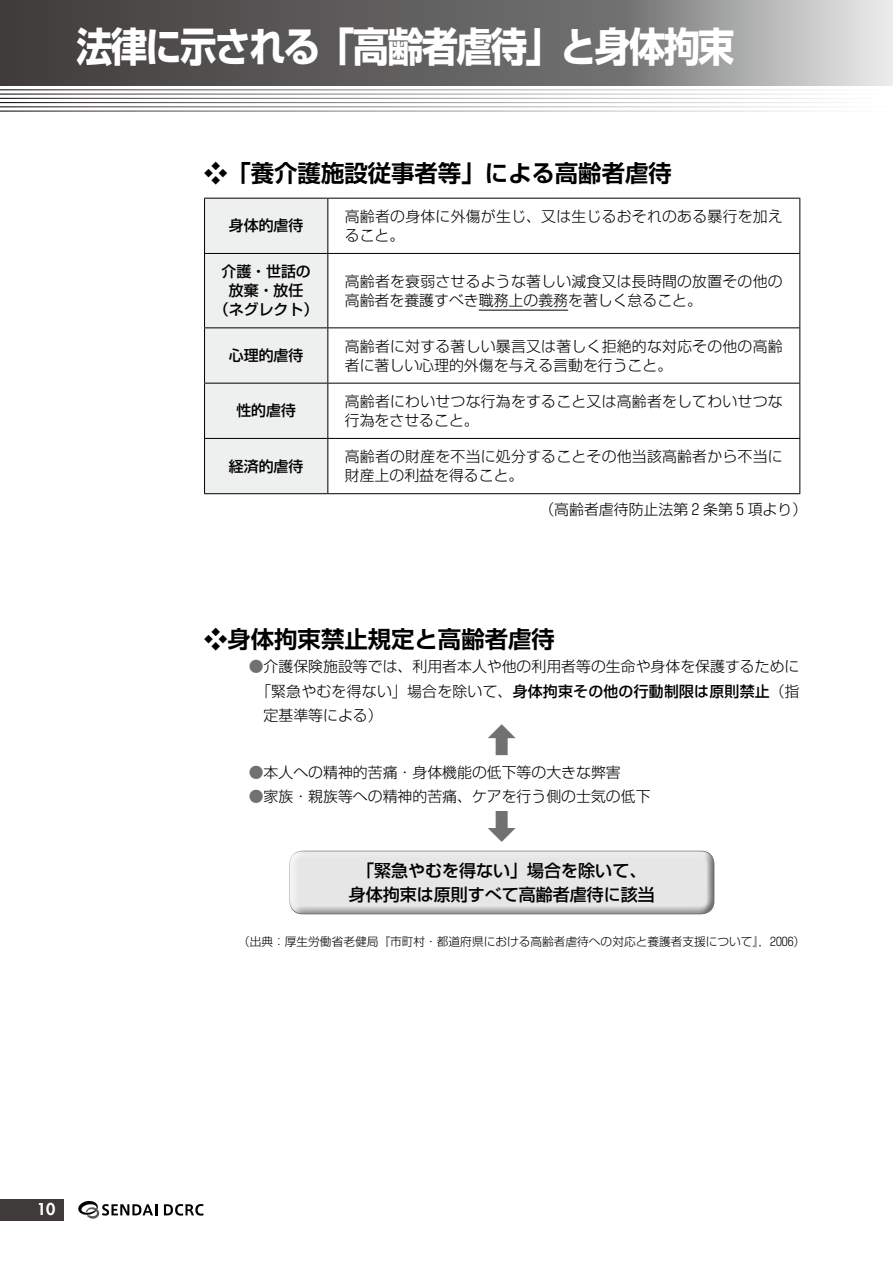
<style>
.page{position:relative;width:893px;height:1263px;background:#fff}
.page>*{position:absolute;margin:0;border:0;box-sizing:border-box;transform-origin:0 0}
.t1{font:700 40.35px "Shin Go Pro";letter-spacing:-.05em;color:#fff;scale:.9 1}
.t2{font:300 34.05px "Shin Go Pro";color:#727172}
.t3{font:700 23.4px "Shin Go Pro De";color:#000}
.t4{font:500 16.95px/23.4px "Shin Go Pro";color:#000;text-align:center}
.t5{font:800 15.9px "Futura Std";color:#fff}
.t6{font:300 14.85px/19.2px "Shin Go Pro";color:#000}
.t7{font:500 14.85px/19.2px "Shin Go Pro";color:#000;text-align:center}
.t8{font:300 11.7px "Shin Go Pro";color:#000}
.s1{color:#727172}
.s2{font-weight:500}
</style>
<div class="page">
<svg style="left:164px;top:1204px;width:40px;height:11px"></svg>
<svg style="left:78px;top:1201px;width:79px;height:18px"></svg>
<div style="left:0;top:1199px;width:64px;height:21px;background:#3f3b3a"></div>
<div style="left:287px;top:849px;width:428px;height:68px;background:#000;opacity:.5"></div>
<div style="left:205px;top:199px;width:122px;height:294px;background:#eeefef"></div>
<hr style="left:204px;top:198px;width:124px;height:1px;background:#000">
<hr style="left:204px;top:199px;width:1px;height:54px;background:#000">
<hr style="left:328px;top:198px;width:472px;height:1px;background:#000">
<hr style="left:327px;top:199px;width:1px;height:54px;background:#000">
<hr style="left:799px;top:199px;width:1px;height:54px;background:#000">
<hr style="left:204px;top:253px;width:124px;height:1px;background:#000">
<hr style="left:204px;top:254px;width:1px;height:73px;background:#000">
<hr style="left:328px;top:253px;width:472px;height:1px;background:#000">
<hr style="left:327px;top:254px;width:1px;height:73px;background:#000">
<hr style="left:799px;top:254px;width:1px;height:73px;background:#000">
<hr style="left:204px;top:327px;width:124px;height:1px;background:#000">
<hr style="left:204px;top:328px;width:1px;height:55px;background:#000">
<hr style="left:328px;top:327px;width:472px;height:1px;background:#000">
<hr style="left:327px;top:328px;width:1px;height:55px;background:#000">
<hr style="left:799px;top:328px;width:1px;height:55px;background:#000">
<hr style="left:204px;top:383px;width:124px;height:1px;background:#000">
<hr style="left:204px;top:384px;width:1px;height:54px;background:#000">
<hr style="left:328px;top:383px;width:472px;height:1px;background:#000">
<hr style="left:327px;top:384px;width:1px;height:54px;background:#000">
<hr style="left:799px;top:384px;width:1px;height:54px;background:#000">
<hr style="left:204px;top:438px;width:124px;height:1px;background:#000">
<hr style="left:204px;top:439px;width:1px;height:54px;background:#000">
<hr style="left:328px;top:438px;width:472px;height:1px;background:#000">
<hr style="left:327px;top:439px;width:1px;height:54px;background:#000">
<hr style="left:799px;top:439px;width:1px;height:54px;background:#000">
<hr style="left:204px;top:493px;width:124px;height:1px;background:#000">
<hr style="left:328px;top:493px;width:472px;height:1px;background:#000">
<hr style="left:479px;top:310px;width:89px;height:1px;background:#000">
<svg style="left:0;top:0;width:893px;height:85px;background:#737272"></svg>
<h1 class="t1" style="left:77px;top:15px;width:733px">法律に示される「高齢者虐待」と身体拘束</h1>
<h3 class="t3" style="left:204px;top:154px;width:469px">❖「養介護施設従事者等」による高齢者虐待</h3>
<p class="t7" style="left:229px;top:214px;width:76px">身体的虐待</p>
<p class="t6" style="left:345px;top:205px;width:440px">高齢者の身体に外傷が生じ、又は生じるおそれのある暴行を加えること。</p>
<p class="t7" style="left:214px;top:260px;width:106px">介護・世話の放棄・放任<br>（ネグレクト）</p>
<p class="t6" style="left:345px;top:270px;width:439px">高齢者を衰弱させるような著しい減食又は長時間の放置その他の高齢者を養護すべき職務上の義務を著しく怠ること。</p>
<p class="t7" style="left:229px;top:344px;width:76px">心理的虐待</p>
<p class="t6" style="left:345px;top:335px;width:439px">高齢者に対する著しい暴言又は著しく拒絶的な対応その他の高齢者に著しい心理的外傷を与える言動を行うこと。</p>
<p class="t7" style="left:236px;top:399px;width:61px">性的虐待</p>
<p class="t6" style="left:345px;top:390px;width:439px">高齢者にわいせつな行為をすること又は高齢者をしてわいせつな行為をさせること。</p>
<p class="t7" style="left:229px;top:455px;width:76px">経済的虐待</p>
<p class="t6" style="left:345px;top:445px;width:439px">高齢者の財産を不当に処分することその他当該高齢者から不当に財産上の利益を得ること。</p>
<p class="t6" style="left:539px;top:498px;width:269px">（高齢者虐待防止法第 2 条第 5 項より）</p>
<h3 class="t3" style="left:204px;top:620px;width:352px">❖身体拘束禁止規定と高齢者虐待</h3>
<p class="t6" style="left:249px;top:655px;width:552px"><span class="s1">●</span>介護保険施設等では、利用者本人や他の利用者等の生命や身体を保護するために</p>
<p class="t6" style="left:256px;top:680px;width:545px">「緊急やむを得ない」場合を除いて、<span class="s2">身体拘束その他の行動制限は原則禁止</span>（指</p>
<p class="t6" style="left:264px;top:704px;width:121px">定基準等による）</p>
<h2 class="t2" style="left:485px;top:712px;width:36px">扌</h2>
<p class="t6" style="left:249px;top:760px;width:374px"><span class="s1">●</span>本人への精神的苦痛・身体機能の低下等の大きな弊害</p>
<p class="t6" style="left:249px;top:785px;width:403px"><span class="s1">●</span>家族・親族等への精神的苦痛、ケアを行う側の士気の低下</p>
<h2 class="t2" style="left:485px;top:798px;width:36px">➡</h2>
<p class="t4" style="left:349px;top:857px;width:308px">「緊急やむを得ない」場合を除いて、身体拘束は原則すべて高齢者虐待に該当</p>
<p class="t8" style="left:238px;top:931px;width:569px">（出典：厚生労働省老健局『市町村・都道府県における高齢者虐待への対応と養護者支援について』，2006）</p>
<p class="t5" style="left:37px;top:1199px;width:20px">10</p>
</div>
